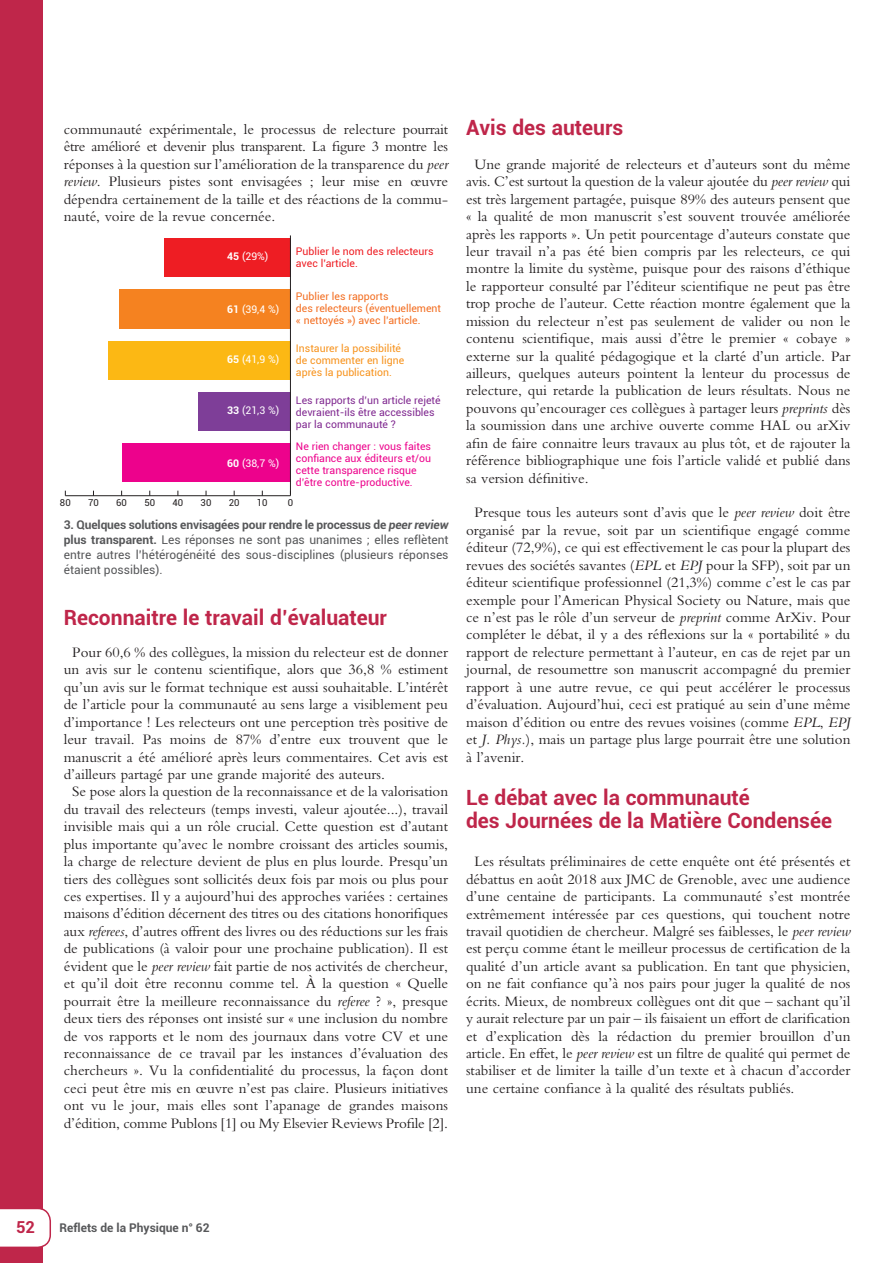
<style>
.page{position:relative;width:893px;height:1263px;background:#fff}
.page>*{position:absolute;margin:0;border:0;box-sizing:border-box;transform-origin:0 0}
.t1{font:700 21px/22.5px "Roboto";color:#bf264a}
.t2{font:700 16.5px "Roboto";color:#bf264a}
.t3{font:15px/17.4px "Bembo";color:#231f20;text-align:justify}
.t4{font:12px/15px "Roboto";color:#57585a;text-align:justify}
.t5{font:700 12px "Roboto";color:#57585a}
.t6{font:10.5px/12px "Roboto";color:#ed028c}
.t7{font:10.5px/12px "Roboto";color:#802990}
.t8{font:10.5px/12px "Roboto";color:#f36e21}
.t9{font:10.5px/12px "Roboto";color:#f7931d}
.t10{font:10.5px "Roboto";color:#fff}
.t11{font:10.5px/12px "Roboto";color:#ee1d23}
.t12{font:9.6px "Roboto";color:#231f20}
.s1{font-style:italic}
.s2{font-weight:700}
.s3{font-weight:700;font-style:italic}
</style>
<div class="page">
<div style="left:0;top:0;width:43px;height:1263px;background:#bf264a"></div>
<svg style="left:0;top:1208px;width:51px;height:39px;background:#faeff2"></svg>
<div style="left:122px;top:443px;width:168px;height:39px;background:#ed028c"></div>
<div style="left:198px;top:392px;width:92px;height:39px;background:#7e3e98"></div>
<div style="left:108px;top:341px;width:182px;height:39px;background:#fcb814"></div>
<div style="left:119px;top:289px;width:171px;height:39px;background:#f58220"></div>
<div style="left:164px;top:238px;width:126px;height:39px;background:#ee1d23"></div>
<hr style="left:65px;top:495px;width:225px;height:1px;background:#231f20">
<hr style="left:290px;top:235px;width:1px;height:259px;background:#231f20">
<p class="t3" style="left:64px;top:120px;width:386px">communauté expérimentale, le processus de relecture pourrait être amélioré et devenir plus transparent. La figure 3 montre les réponses à la question sur l’amélioration de la transparence du <span class="s1">peer review</span>. Plusieurs pistes sont envisagées ; leur mise en œuvre dépendra certainement de la taille et des réactions de la commu&shy;nauté, voire de la revue concernée.</p>
<p class="t10" style="left:227px;top:249px;width:43px"><span class="s2">45</span> (29%)</p>
<p class="t10" style="left:227px;top:302px;width:54px"><span class="s2">61</span> (39,4 %)</p>
<p class="t10" style="left:227px;top:351px;width:54px"><span class="s2">65</span> (41,9 %)</p>
<p class="t10" style="left:227px;top:403px;width:54px"><span class="s2">33</span> (21,3 %)</p>
<p class="t10" style="left:227px;top:456px;width:54px"><span class="s2">60</span> (38,7 %)</p>
<p class="t11" style="left:296px;top:245px;width:139px">Publier le nom des relecteurs avec l’article.</p>
<p class="t8" style="left:296px;top:290px;width:147px">Publier les rapports<br>des relecteurs (éventuellement « nettoyés ») avec l’article.</p>
<p class="t9" style="left:296px;top:342px;width:110px">Instaurer la possibilité de commenter en ligne après la publication.</p>
<p class="t7" style="left:296px;top:393px;width:146px">Les rapports d’un article rejeté devraient-ils être accessibles par la communauté ?</p>
<p class="t6" style="left:296px;top:439px;width:137px">Ne rien changer : vous faites confiance aux éditeurs et/ou cette transparence risque d’être contre-productive.</p>
<p class="t12" style="left:60px;top:496px;width:12px">80</p>
<p class="t12" style="left:88px;top:496px;width:12px">70</p>
<p class="t12" style="left:116px;top:496px;width:12px">60</p>
<p class="t12" style="left:144px;top:496px;width:12px">50</p>
<p class="t12" style="left:172px;top:496px;width:12px">40</p>
<p class="t12" style="left:201px;top:496px;width:12px">30</p>
<p class="t12" style="left:229px;top:496px;width:12px">20</p>
<p class="t12" style="left:257px;top:496px;width:12px">10</p>
<p class="t12" style="left:288px;top:496px;width:7px">0</p>
<p class="t4" style="left:64px;top:516px;width:386px"><span class="s2">3. Quelques solutions envisagées pour rendre le processus de</span> <span class="s3">peer review </span><span class="s2">plus transparent.</span> Les réponses ne sont pas unanimes ; elles reflètent entre autres l’hétérogénéité des sous-disciplines (plusieurs réponses étaient possibles).</p>
<h1 class="t1" style="left:64px;top:605px;width:325px">Reconnaitre le travail d’évaluateur</h1>
<p class="t3" style="left:72px;top:643px;width:377px">Pour 60,6 % des collègues, la mission du relecteur est de donner</p>
<p class="t3" style="left:64px;top:661px;width:386px">un avis sur le contenu scientifique, alors que 36,8 % estiment</p>
<p class="t3" style="left:64px;top:678px;width:386px">qu’un avis sur le format technique est aussi souhaitable. L’intérêt</p>
<p class="t3" style="left:64px;top:696px;width:386px">de l’article pour la communauté au sens large a visiblement peu</p>
<p class="t3" style="left:64px;top:713px;width:386px">d’importance ! Les relecteurs ont une perception très positive de</p>
<p class="t3" style="left:64px;top:730px;width:386px">leur travail. Pas moins de 87% d’entre eux trouvent que le</p>
<p class="t3" style="left:64px;top:748px;width:386px">manuscrit a été amélioré après leurs commentaires. Cet avis est</p>
<p class="t3" style="left:64px;top:765px;width:323px">d’ailleurs partagé par une grande majorité des auteurs.</p>
<p class="t3" style="left:72px;top:783px;width:377px">Se pose alors la question de la reconnaissance et de la valorisation</p>
<p class="t3" style="left:64px;top:800px;width:386px">du travail des relecteurs (temps investi, valeur ajoutée...), travail</p>
<p class="t3" style="left:64px;top:818px;width:386px">invisible mais qui a un rôle crucial. Cette question est d’autant</p>
<p class="t3" style="left:64px;top:835px;width:386px">plus importante qu’avec le nombre croissant des articles soumis,</p>
<p class="t3" style="left:64px;top:852px;width:386px">la charge de relecture devient de plus en plus lourde. Presqu’un</p>
<p class="t3" style="left:64px;top:870px;width:386px">tiers des collègues sont sollicités deux fois par mois ou plus pour</p>
<p class="t3" style="left:64px;top:887px;width:386px">ces expertises. Il y a aujourd’hui des approches variées : certaines</p>
<p class="t3" style="left:64px;top:905px;width:386px">maisons d’édition décernent des titres ou des citations honorifiques</p>
<p class="t3" style="left:64px;top:922px;width:386px">aux <span class="s1">referees</span>, d’autres offrent des livres ou des réductions sur les frais</p>
<p class="t3" style="left:64px;top:940px;width:386px">de publications (à valoir pour une prochaine publication). Il est</p>
<p class="t3" style="left:64px;top:957px;width:386px">évident que le <span class="s1">peer review</span> fait partie de nos activités de chercheur,</p>
<p class="t3" style="left:64px;top:974px;width:386px">et qu’il doit être reconnu comme tel. À la question « Quelle</p>
<p class="t3" style="left:64px;top:992px;width:386px">pourrait être la meilleure reconnaissance du <span class="s1">referee</span> ? », presque</p>
<p class="t3" style="left:64px;top:1009px;width:386px">deux tiers des réponses ont insisté sur « une inclusion du nombre</p>
<p class="t3" style="left:64px;top:1027px;width:386px">de vos rapports et le nom des journaux dans votre CV et une</p>
<p class="t3" style="left:64px;top:1044px;width:386px">reconnaissance de ce travail par les instances d’évaluation des</p>
<p class="t3" style="left:64px;top:1062px;width:386px">chercheurs ». Vu la confidentialité du processus, la façon dont</p>
<p class="t3" style="left:64px;top:1079px;width:386px">ceci peut être mis en œuvre n’est pas claire. Plusieurs initiatives</p>
<p class="t3" style="left:64px;top:1096px;width:386px">ont vu le jour, mais elles sont l’apanage de grandes maisons</p>
<p class="t3" style="left:64px;top:1114px;width:386px">d’édition, comme Publons [1] ou My Elsevier Reviews Profile [2].</p>
<h1 class="t1" style="left:466px;top:115px;width:159px">Avis des auteurs</h1>
<p class="t3" style="left:466px;top:155px;width:386px;text-indent:9px">Une grande majorité de relecteurs et d’auteurs sont du même avis. C’est surtout la question de la valeur ajoutée du <span class="s1">peer review</span> qui est très largement partagée, puisque 89% des auteurs pensent que « la qualité de mon manuscrit s’est souvent trouvée améliorée après les rapports ». Un petit pourcentage d’auteurs constate que leur travail n’a pas été bien compris par les relecteurs, ce qui montre la limite du système, puisque pour des raisons d’éthique le rapporteur consulté par l’éditeur scientifique ne peut pas être trop proche de l’auteur. Cette réaction montre également que la mission du relecteur n’est pas seulement de valider ou non le contenu scientifique, mais aussi d’être le premier « cobaye » externe sur la qualité pédagogique et la clarté d’un article. Par ailleurs, quelques auteurs pointent la lenteur du processus de relecture, qui retarde la publication de leurs résultats. Nous ne pouvons qu’encourager ces collègues à partager leurs <span class="s1">preprints</span> dès la soumission dans une archive ouverte comme HAL ou arXiv afin de faire connaitre leurs travaux au plus tôt, et de rajouter la référence bibliographique une fois l’article validé et publié dans sa version définitive.</p>
<p class="t3" style="left:466px;top:504px;width:386px;text-indent:9px">Presque tous les auteurs sont d’avis que le <span class="s1">peer review</span> doit être organisé par la revue, soit par un scientifique engagé comme éditeur (72,9%), ce qui est effectivement le cas pour la plupart des revues des sociétés savantes (<span class="s1">EPL</span> et <span class="s1">EPJ</span> pour la SFP), soit par un éditeur scientifique professionnel (21,3%) comme c’est le cas par exemple pour l’American Physical Society ou Nature, mais que ce n’est pas le rôle d’un serveur de <span class="s1">preprint</span> comme ArXiv. Pour compléter le débat, il y a des réflexions sur la « portabilité » du rapport de relecture permettant à l’auteur, en cas de rejet par un journal, de resoumettre son manuscrit accompagné du premier rapport à une autre revue, ce qui peut accélérer le processus d’évaluation. Aujourd’hui, ceci est pratiqué au sein d’une même maison d’édition ou entre des revues voisines (comme <span class="s1">EPL</span>, <span class="s1">EPJ </span>et <span class="s1">J. Phys.</span>), mais un partage plus large pourrait être une solution à l’avenir.</p>
<h1 class="t1" style="left:466px;top:786px;width:367px">Le débat avec la communauté<br>des Journées de la Matière Condensée</h1>
<p class="t3" style="left:466px;top:852px;width:386px;text-indent:9px">Les résultats préliminaires de cette enquête ont été présentés et débattus en août 2018 aux JMC de Grenoble, avec une audience d’une centaine de participants. La communauté s’est montrée extrêmement intéressée par ces questions, qui touchent notre travail quotidien de chercheur. Malgré ses faiblesses, le <span class="s1">peer review </span>est perçu comme étant le meilleur processus de certification de la qualité d’un article avant sa publication. En tant que physicien, on ne fait confiance qu’à nos pairs pour juger la qualité de nos écrits. Mieux, de nombreux collègues ont dit que – sachant qu’il y aurait relecture par un pair – ils faisaient un effort de clarification et d’explication dès la rédaction du premier brouillon d’un article. En effet, le <span class="s1">peer review</span> est un filtre de qualité qui permet de stabiliser et de limiter la taille d’un texte et à chacun d’accorder une certaine confiance à la qualité des résultats publiés.</p>
<p class="t2" style="left:16px;top:1215px;width:20px">52</p>
<p class="t5" style="left:60px;top:1219px;width:152px">Reflets de la Physique n° 62</p>
</div>
